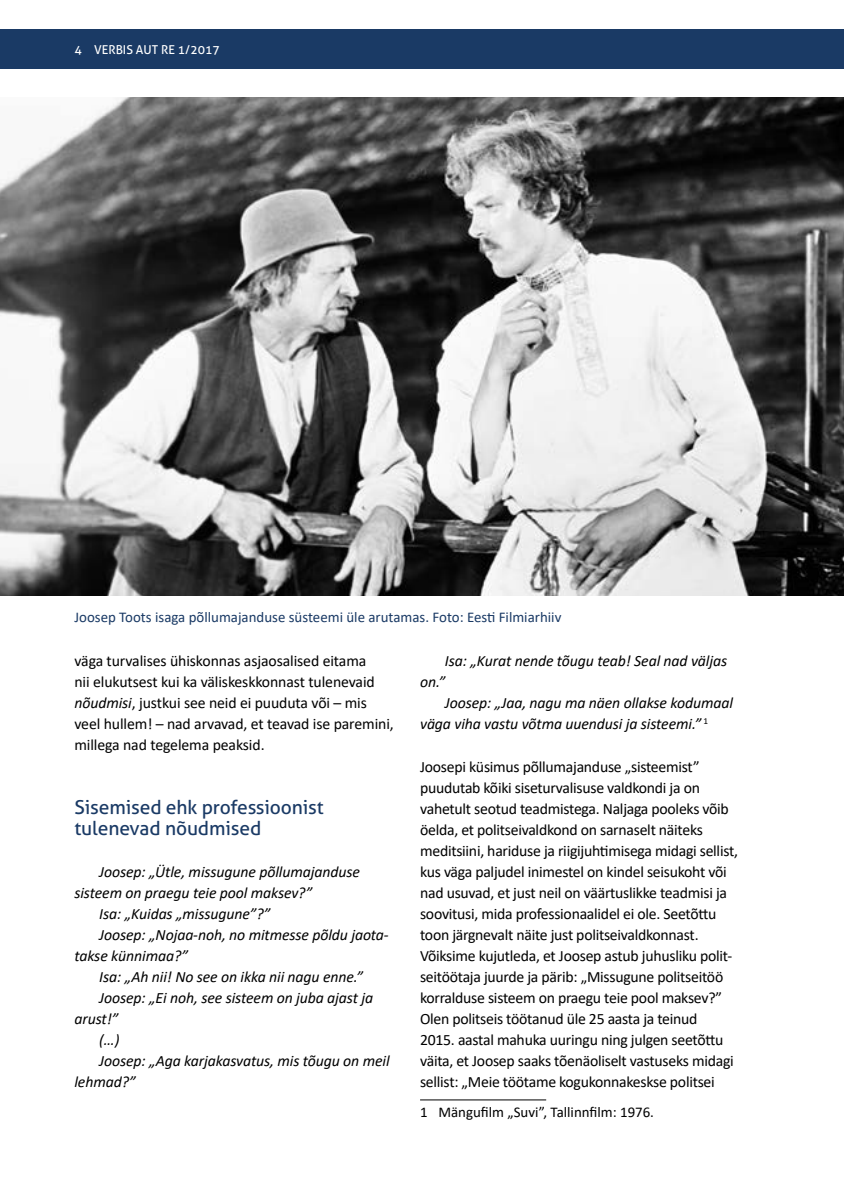
<style>
.page{position:relative;width:844px;height:1191px;background:#fff}
.page>*{position:absolute;margin:0;border:0;box-sizing:border-box;transform-origin:0 0}
.t1{font:19.25px/21px "Aller";letter-spacing:-.005em;color:#1a3a65}
.t2{font:15.75px/21px "Calibri";letter-spacing:-.015em;color:#000}
.t3{font:italic 15.75px/21px "Calibri";letter-spacing:-.005em;color:#000}
.t4{font:14.88px "Calibri";color:#1a3a65}
.t5{font:14.88px "Calibri";color:#000}
.t6{font:12.25px "Aller";color:#fff}
.s1{font-style:italic}
</style>
<div class="page">
<div style="left:0;top:29px;width:843px;height:40px;background:#1a3a65"></div>
<hr style="left:420px;top:1099px;width:126px;height:1px;background:#000">
<img style="left:0;top:98px;width:843px;height:497px">
<p class="t6" style="left:74px;top:42px;width:147px">4 VERBIS AUT RE 1/2017</p>
<p class="t4" style="left:74px;top:607px;width:488px">Joosep Toots isaga põllumajanduse süsteemi üle arutamas. Foto: Eesti Filmiarhiiv</p>
<p class="t2" style="left:74px;top:650px;width:321px">väga turvalises ühiskonnas asjaosalised eitama<br>nii elukutsest kui ka väliskeskkonnast tulenevaid <span class="s1">nõudmisi</span>, justkui see neid ei puuduta või – mis veel hullem! – nad arvavad, et teavad ise paremini, millega nad tegelema peaksid.</p>
<p class="t1" style="left:74px;top:796px;width:251px">Sisemised ehk professioonist tulenevad nõudmised</p>
<p class="t3" style="left:99px;top:860px;width:262px">Joosep: „Ütle, missugune põllumajanduse</p>
<p class="t3" style="left:74px;top:881px;width:239px">sisteem on praegu teie pool maksev?”</p>
<p class="t3" style="left:99px;top:902px;width:173px">Isa: „Kuidas „missugune”?”</p>
<p class="t3" style="left:99px;top:923px;width:291px">Joosep: „Nojaa-noh, no mitmesse põldu jaota-</p>
<p class="t3" style="left:74px;top:944px;width:115px">takse künnimaa?”</p>
<p class="t3" style="left:99px;top:965px;width:265px">Isa: „Ah nii! No see on ikka nii nagu enne.”</p>
<p class="t3" style="left:99px;top:986px;width:275px">Joosep: „Ei noh, see sisteem on juba ajast ja</p>
<p class="t3" style="left:74px;top:1007px;width:45px">arust!”</p>
<p class="t3" style="left:99px;top:1028px;width:22px">(…)</p>
<p class="t3" style="left:99px;top:1049px;width:292px">Joosep: „Aga karjakasvatus, mis tõugu on meil</p>
<p class="t3" style="left:74px;top:1070px;width:63px">lehmad?”</p>
<p class="t3" style="left:420px;top:650px;width:308px;text-indent:25px">Isa: „Kurat nende tõugu teab! Seal nad väljas on.”</p>
<p class="t3" style="left:420px;top:692px;width:314px;text-indent:25px">Joosep: „Jaa, nagu ma näen ollakse kodumaal väga viha vastu võtma uuendusi ja sisteemi.” <sup>1</sup></p>
<p class="t2" style="left:420px;top:755px;width:319px">Joosepi küsimus põllumajanduse „sisteemist” puudutab kõiki siseturvalisuse valdkondi ja on vahetult seotud teadmistega. Naljaga pooleks võib öelda, et politseivaldkond on sarnaselt näiteks meditsiini, hariduse ja riigijuhtimisega midagi sellist, kus väga paljudel inimestel on kindel seisukoht või nad usuvad, et just neil on väärtuslikke teadmisi ja soovitusi, mida professionaalidel ei ole. Seetõttu toon järgnevalt näite just politseivaldkonnast.<br>Võiksime kujutleda, et Joosep astub juhusliku polit&shy;seitöötaja juurde ja pärib: „Missugune politseitöö korralduse sisteem on praegu teie pool maksev?” Olen politseis töötanud üle 25 aasta ja teinud<br>2015. aastal mahuka uuringu ning julgen seetõttu väita, et Joosep saaks tõenäoliselt vastuseks midagi sellist: „Meie töötame kogukonnakeskse politsei</p>
<p class="t5" style="left:420px;top:1101px;width:235px">1 Mängufilm „Suvi”, Tallinnfilm: 1976.</p>
</div>
